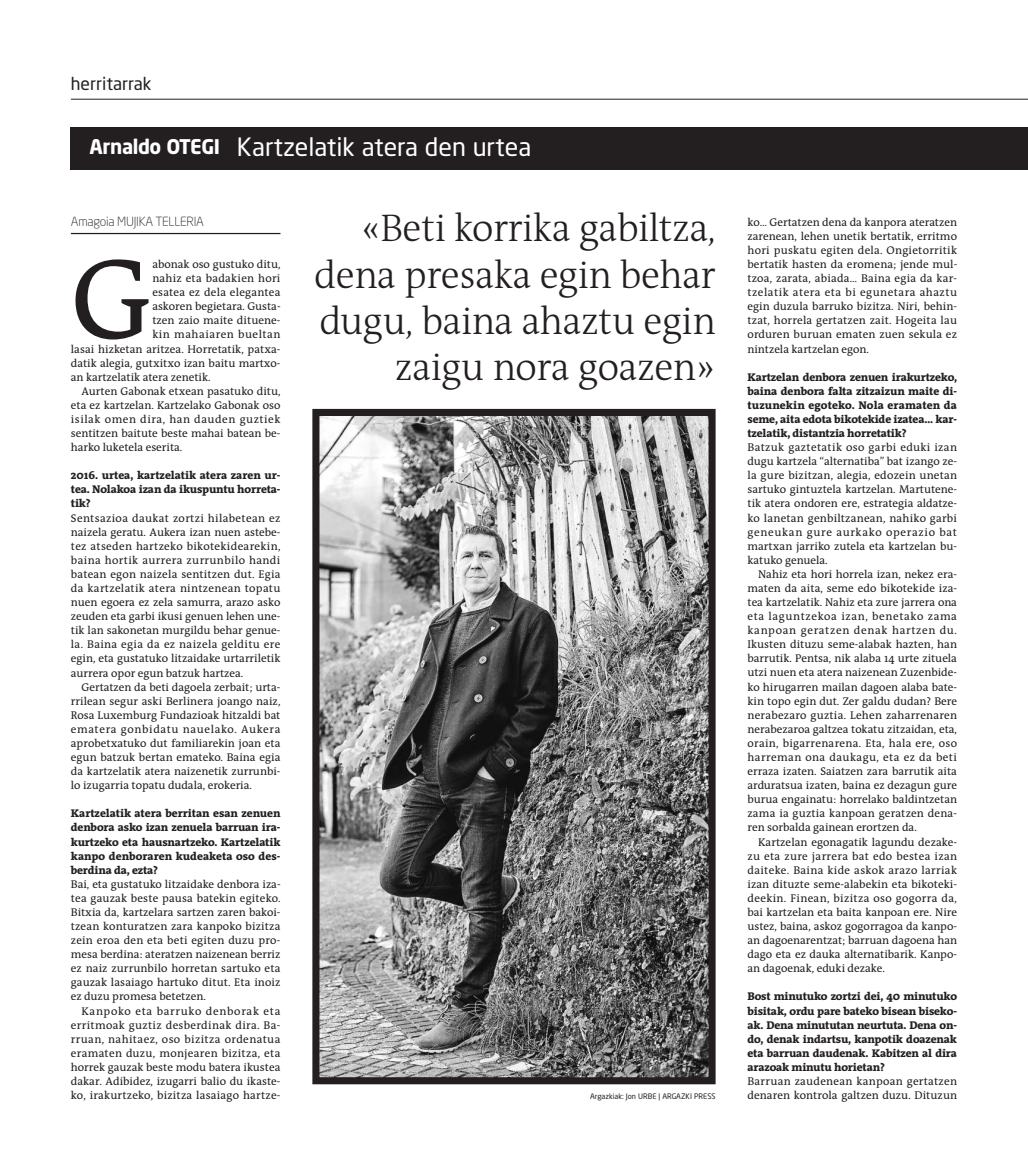
<style>
.page{position:relative;width:1028px;height:1170px;background:#fff}
.page>*{position:absolute;margin:0;border:0;box-sizing:border-box;transform-origin:0 0}
.t1{font:115.5px "The Antiqua B5";color:#231f20}
.t2{font:300 38.75px/46.2px "The Antiqua B3";letter-spacing:-.015em;color:#231f20;text-align:right}
.t3{font:25px "Neo Sans";color:#fff}
.t4{font:17.5px "Neo Sans";color:#231f20}
.t5{font:300 12.5px "Neo Sans";letter-spacing:-.02em;color:#231f20}
.t6{font:11.25px/14.1px "The Antiqua B5";color:#231f20;text-align:justify}
.t7{font:800 11.25px/14.1px "The Antiqua B8";letter-spacing:-.015em;color:#231f20;text-align:justify}
.t8{font:11.25px "The Antiqua B5";letter-spacing:.045em;color:#231f20}
.t9{font:11.25px "The Antiqua B5";letter-spacing:.02em;color:#231f20}
.t10{font:11.25px "The Antiqua B5";letter-spacing:.025em;color:#231f20}
.t11{font:7.5px "Neo Sans";color:#231f20}
.s1{font-weight:700;font-size:20px}
</style>
<div class="page">
<hr style="left:71px;top:99px;width:957px;height:1px;background:#231f20">
<div style="left:71px;top:127px;width:957px;height:42px;background:#231f20"></div>
<hr style="left:71px;top:233px;width:209px;height:1px;background:#231f20">
<img style="left:320px;top:417px;width:387px;height:659px">
<div style="left:312px;top:409px;width:403px;height:675px;border:7px solid #231f20"></div>
<h3 class="t4" style="left:71px;top:77px;width:82px">herritarrak</h3>
<h3 class="t3" style="left:90px;top:137px;width:443px"><span class="s1">Arnaldo OTEGI</span> Kartzelatik atera den urtea</h3>
<p class="t5" style="left:71px;top:216px;width:135px">Amagoia MUJIKA TELLERIA</p>
<h1 class="t1" style="left:71px;top:260px;width:83px">G</h1>
<p class="t6" style="left:152px;top:258px;width:130px">abonak oso gustuko ditu,</p>
<p class="t10" style="left:152px;top:274px;width:130px">nahiz eta badakien hori</p>
<p class="t9" style="left:152px;top:288px;width:130px">esatea ez dela elegantea</p>
<p class="t6" style="left:152px;top:301px;width:130px">askoren begietara. Gusta-</p>
<p class="t6" style="left:152px;top:315px;width:130px">tzen zaio maite dituene-</p>
<p class="t8" style="left:152px;top:331px;width:130px">kin mahaiaren bueltan</p>
<p class="t6" style="left:71px;top:343px;width:211px">lasai hizketan aritzea. Horretatik, patxa-</p>
<p class="t6" style="left:71px;top:357px;width:211px">datik alegia, gutxitxo izan baitu martxo-</p>
<p class="t6" style="left:71px;top:371px;width:141px">an kartzelatik atera zenetik.</p>
<p class="t6" style="left:81px;top:385px;width:200px">Aurten Gabonak etxean pasatuko ditu,</p>
<p class="t6" style="left:71px;top:399px;width:211px">eta ez kartzelan. Kartzelako Gabonak oso</p>
<p class="t8" style="left:71px;top:415px;width:211px">isilak omen dira, han dauden guztiek</p>
<p class="t6" style="left:71px;top:427px;width:211px">sentitzen baitute beste mahai batean be-</p>
<p class="t6" style="left:71px;top:441px;width:113px">harko luketela eserita.</p>
<p class="t7" style="left:71px;top:470px;width:211px">2016. urtea, kartzelatik atera zaren ur&shy;tea. Nolakoa izan da ikuspuntu horreta&shy;tik?</p>
<p class="t6" style="left:71px;top:512px;width:211px">Sentsazioa daukat zortzi hilabetean ez naizela geratu. Aukera izan nuen astebe&shy;tez atseden hartzeko bikotekidearekin, baina hortik aurrera zurrunbilo handi batean egon naizela sentitzen dut. Egia da kartzelatik atera nintzenean topatu nuen egoera ez zela samurra, arazo asko zeuden eta garbi ikusi genuen lehen une&shy;tik lan sakonetan murgildu behar genue&shy;la. Baina egia da ez naizela gelditu ere egin, eta gustatuko litzaidake urtarriletik aurrera opor egun batzuk hartzea.</p>
<p class="t6" style="left:71px;top:681px;width:211px;text-indent:11px">Gertatzen da beti dagoela zerbait; urta&shy;rrilean segur aski Berlinera joango naiz, Rosa Luxemburg Fundazioak hitzaldi bat ematera gonbidatu nauelako. Aukera aprobetxatuko dut familiarekin joan eta egun batzuk bertan emateko. Baina egia da kartzelatik atera naizenetik zurrunbi&shy;lo izugarria topatu dudala, erokeria.</p>
<p class="t7" style="left:71px;top:807px;width:211px">Kartzelatik atera berritan esan zenuen denbora asko izan zenuela barruan ira&shy;kurtzeko eta hausnartzeko. Kartzelatik kanpo denboraren kudeaketa oso des&shy;berdina da, ezta?</p>
<p class="t6" style="left:71px;top:878px;width:211px">Bai, eta gustatuko litzaidake denbora iza&shy;tea gauzak beste pausa batekin egiteko.<br>Bitxia da, kartzelara sartzen zaren bakoi&shy;tzean konturatzen zara kanpoko bizitza zein eroa den eta beti egiten duzu pro&shy;mesa berdina: ateratzen naizenean berriz ez naiz zurrunbilo horretan sartuko eta gauzak lasaiago hartuko ditut. Eta inoiz ez duzu promesa betetzen.</p>
<p class="t6" style="left:71px;top:1004px;width:211px;text-indent:11px">Kanpoko eta barruko denborak eta erritmoak guztiz desberdinak dira. Ba&shy;rruan, nahitaez, oso bizitza ordenatua eramaten duzu, monjearen bizitza, eta horrek gauzak beste modu batera ikustea dakar. Adibidez, izugarri balio du ikaste&shy;ko, irakurtzeko, bizitza lasaiago hartze-</p>
<h2 class="t2" style="left:314px;top:210px;width:403px">«Beti korrika gabiltza, dena presaka egin behar dugu, baina ahaztu egin zaigu nora goazen»</h2>
<p class="t11" style="left:590px;top:1093px;width:127px">Argazkiak: Jon URBE | ARGAZKI PRESS</p>
<p class="t6" style="left:747px;top:216px;width:211px">ko… Gertatzen dena da kanpora ateratzen zarenean, lehen unetik bertatik, erritmo hori puskatu egiten dela. Ongietorritik bertatik hasten da eromena; jende mul&shy;tzoa, zarata, abiada… Baina egia da kar&shy;tzelatik atera eta bi egunetara ahaztu egin duzula barruko bizitza. Niri, behin&shy;tzat, horrela gertatzen zait. Hogeita lau orduren buruan ematen zuen sekula ez nintzela kartzelan egon.</p>
<p class="t7" style="left:747px;top:371px;width:211px">Kartzelan denbora zenuen irakurtzeko, baina denbora falta zitzaizun maite di&shy;tuzunekin egoteko. Nola eramaten da seme, aita edota bikotekide izatea… kar&shy;tzelatik, distantzia horretatik?</p>
<p class="t6" style="left:747px;top:441px;width:211px">Batzuk gaztetatik oso garbi eduki izan dugu kartzela “alternatiba” bat izango ze&shy;la gure bizitzan, alegia, edozein unetan sartuko gintuztela kartzelan. Martutene&shy;tik atera ondoren ere, estrategia aldatze&shy;ko lanetan genbiltzanean, nahiko garbi geneukan gure aurkako operazio bat martxan jarriko zutela eta kartzelan bu&shy;katuko genuela.</p>
<p class="t6" style="left:747px;top:568px;width:211px;text-indent:11px">Nahiz eta hori horrela izan, nekez era&shy;maten da aita, seme edo bikotekide iza&shy;tea kartzelatik. Nahiz eta zure jarrera ona eta laguntzekoa izan, benetako zama kanpoan geratzen denak hartzen du.<br>Ikusten dituzu seme-alabak hazten, han barrutik. Pentsa, nik alaba 14 urte zituela utzi nuen eta atera naizenean Zuzenbide&shy;ko hirugarren mailan dagoen alaba bate&shy;kin topo egin dut. Zer galdu dudan? Bere nerabezaro guztia. Lehen zaharrenaren nerabezaroa galtzea tokatu zitzaidan, eta, orain, bigarrenarena. Eta, hala ere, oso harreman ona daukagu, eta ez da beti erraza izaten. Saiatzen zara barrutik aita arduratsua izaten, baina ez dezagun gure burua engainatu: horrelako baldintzetan zama ia guztia kanpoan geratzen dena&shy;ren sorbalda gainean erortzen da.</p>
<p class="t6" style="left:747px;top:836px;width:211px;text-indent:11px">Kartzelan egonagatik lagundu dezake&shy;zu eta zure jarrera bat edo bestea izan daiteke. Baina kide askok arazo larriak izan dituzte seme-alabekin eta bikoteki&shy;deekin. Finean, bizitza oso gogorra da, bai kartzelan eta baita kanpoan ere. Nire ustez, baina, askoz gogorragoa da kanpo&shy;an dagoenarentzat; barruan dagoena han dago eta ez dauka alternatibarik. Kanpo&shy;an dagoenak, eduki dezake.</p>
<p class="t7" style="left:747px;top:990px;width:211px">Bost minutuko zortzi dei, 40 minutuko bisitak, ordu pare bateko bisean biseko&shy;ak. Dena minututan neurtuta. Dena on&shy;do, denak indartsu, kanpotik doazenak eta barruan daudenak. Kabitzen al dira arazoak minutu horietan?</p>
<p class="t6" style="left:747px;top:1075px;width:211px">Barruan zaudenean kanpoan gertatzen denaren kontrola galtzen duzu. Dituzun</p>
</div>
